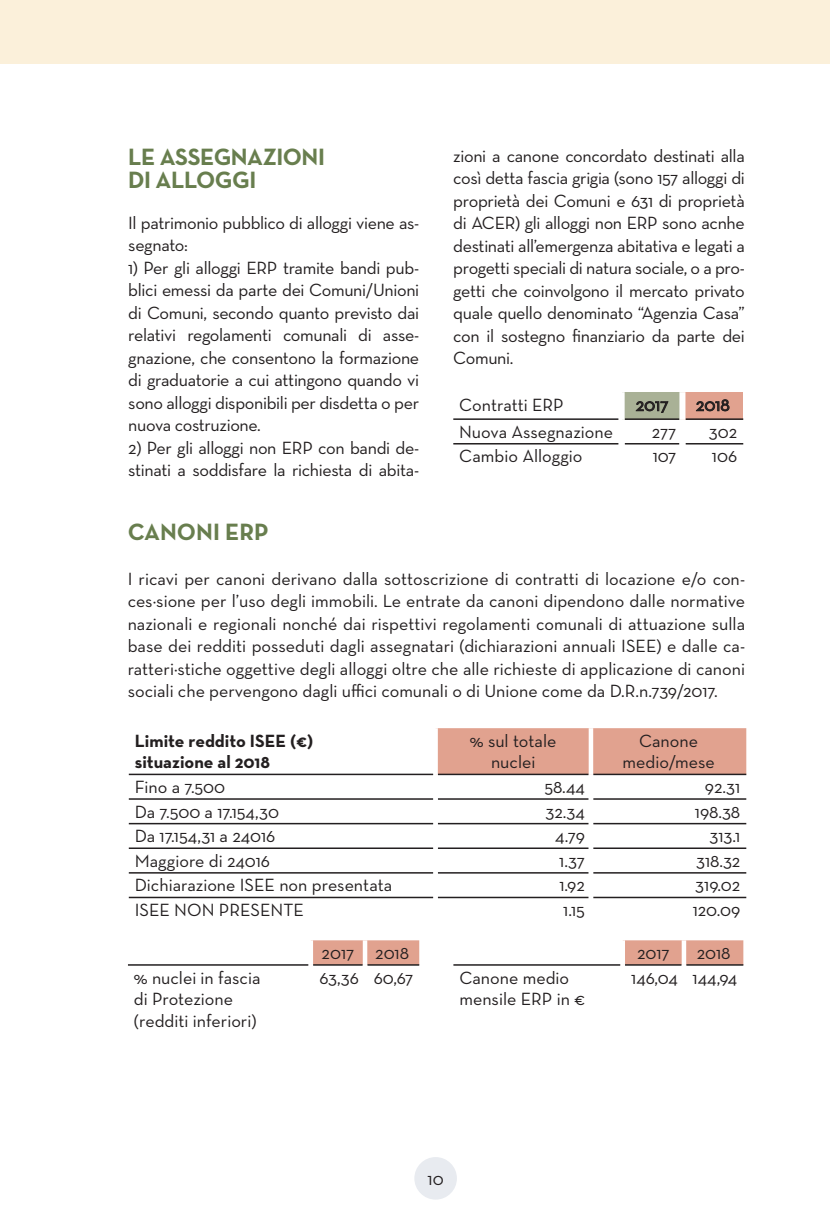
<style>
.page{position:relative;width:830px;height:1221px;background:#fff}
.page>*{position:absolute;margin:0;border:0;box-sizing:border-box;transform-origin:0 0}
.t1{font:700 24px "Neutra Text";letter-spacing:-.02em;color:#687e4e}
.t2{font:700 24px "Neutra Text";color:#687e4e}
.t3{font:18px/22.5px "Neutra Text";letter-spacing:-.005em;color:#231f20;text-align:justify}
.t4{font:700 18px "Neutra Text";color:#231f20}
</style>
<div class="page">
<div style="left:0;top:0;width:829px;height:64px;background:#fbf0da"></div>
<div style="left:414px;top:1156px;width:42px;height:43px;background:#e8ebf0;border-radius:50%"></div>
<div style="left:621px;top:392px;width:61px;height:27px;background:#a9b196"></div>
<div style="left:682px;top:392px;width:60px;height:27px;background:#e1a28f"></div>
<hr style="left:453px;top:418px;width:165px;height:2px;background:#231f20">
<hr style="left:624px;top:418px;width:55px;height:2px;background:#231f20">
<hr style="left:685px;top:418px;width:57px;height:2px;background:#231f20">
<hr style="left:453px;top:443px;width:165px;height:1px;background:#231f20">
<hr style="left:624px;top:443px;width:55px;height:1px;background:#231f20">
<hr style="left:685px;top:443px;width:57px;height:1px;background:#231f20">
<div style="left:618px;top:392px;width:6px;height:27px;background:#fff"></div>
<div style="left:679px;top:392px;width:6px;height:27px;background:#fff"></div>
<svg style="left:635px;top:401px;width:33px;height:12px"></svg>
<svg style="left:696px;top:399px;width:33px;height:12px"></svg>
<div style="left:437px;top:728px;width:309px;height:45px;background:#e1a28f"></div>
<hr style="left:129px;top:773px;width:304px;height:2px;background:#231f20">
<hr style="left:593px;top:773px;width:153px;height:2px;background:#231f20">
<hr style="left:437px;top:773px;width:151px;height:2px;background:#231f20">
<hr style="left:129px;top:798px;width:304px;height:1px;background:#231f20">
<hr style="left:437px;top:798px;width:151px;height:1px;background:#231f20">
<hr style="left:593px;top:798px;width:153px;height:1px;background:#231f20">
<hr style="left:129px;top:822px;width:304px;height:2px;background:#231f20">
<hr style="left:437px;top:822px;width:151px;height:2px;background:#231f20">
<hr style="left:593px;top:822px;width:153px;height:2px;background:#231f20">
<hr style="left:129px;top:847px;width:304px;height:2px;background:#231f20">
<hr style="left:437px;top:847px;width:151px;height:2px;background:#231f20">
<hr style="left:593px;top:847px;width:153px;height:2px;background:#231f20">
<hr style="left:129px;top:872px;width:304px;height:1px;background:#231f20">
<hr style="left:437px;top:872px;width:151px;height:1px;background:#231f20">
<hr style="left:593px;top:872px;width:153px;height:1px;background:#231f20">
<hr style="left:129px;top:896px;width:304px;height:2px;background:#231f20">
<hr style="left:437px;top:896px;width:151px;height:2px;background:#231f20">
<hr style="left:593px;top:896px;width:153px;height:2px;background:#231f20">
<div style="left:588px;top:728px;width:5px;height:46px;background:#fff"></div>
<div style="left:313px;top:940px;width:106px;height:24px;background:#e1a28f"></div>
<hr style="left:128px;top:964px;width:180px;height:1px;background:#231f20">
<hr style="left:367px;top:964px;width:52px;height:1px;background:#231f20">
<hr style="left:313px;top:964px;width:49px;height:1px;background:#231f20">
<div style="left:362px;top:940px;width:5px;height:24px;background:#fff"></div>
<div style="left:624px;top:940px;width:119px;height:24px;background:#e1a28f"></div>
<hr style="left:453px;top:964px;width:167px;height:1px;background:#231f20">
<hr style="left:685px;top:964px;width:58px;height:1px;background:#231f20">
<hr style="left:624px;top:964px;width:57px;height:1px;background:#231f20">
<svg style="left:681px;top:940px;width:4px;height:24px"></svg>
<p class="t1" style="left:128px;top:142px;width:198px">LE ASSEGNAZIONI</p>
<p class="t1" style="left:128px;top:165px;width:129px">DI ALLOGGI</p>
<p class="t3" style="left:128px;top:211px;width:292px">Il patrimonio pubblico di alloggi viene as&shy;segnato:</p>
<p class="t3" style="left:128px;top:256px;width:292px">1) Per gli alloggi ERP tramite bandi pub&shy;blici emessi da parte dei Comuni/Unioni di Comuni, secondo quanto previsto dai relativi regolamenti comunali di asse&shy;gnazione, che consentono la formazione di graduatorie a cui attingono quando vi sono alloggi disponibili per disdetta o per nuova costruzione.</p>
<p class="t3" style="left:128px;top:436px;width:292px">2) Per gli alloggi non ERP con bandi de&shy;stinati a soddisfare la richiesta di abita-</p>
<p class="t3" style="left:453px;top:144px;width:293px">zioni a canone concordato destinati alla così detta fascia grigia (sono 157 alloggi di proprietà dei Comuni e 631 di proprietà di ACER) gli alloggi non ERP sono acnhe destinati all’emergenza abitativa e legati a progetti speciali di natura sociale, o a pro&shy;getti che coinvolgono il mercato privato quale quello denominato “Agenzia Casa” con il sostegno finanziario da parte dei Comuni.</p>
<p class="t3" style="left:459px;top:393px;width:106px">Contratti ERP</p>
<p class="t3" style="left:635px;top:393px;width:34px">2017</p>
<p class="t3" style="left:695px;top:393px;width:35px">2018</p>
<p class="t3" style="left:459px;top:420px;width:155px">Nuova Assegnazione</p>
<p class="t3" style="left:651px;top:420px;width:26px">277</p>
<p class="t3" style="left:708px;top:420px;width:30px">302</p>
<p class="t3" style="left:459px;top:444px;width:125px">Cambio Alloggio</p>
<p class="t3" style="left:652px;top:444px;width:25px">107</p>
<p class="t3" style="left:711px;top:444px;width:27px">106</p>
<p class="t2" style="left:128px;top:516px;width:142px">CANONI ERP</p>
<p class="t3" style="left:128px;top:567px;width:618px">I ricavi per canoni derivano dalla sottoscrizione di contratti di locazione e/o con&shy;ces¬sione per l’uso degli immobili. Le entrate da canoni dipendono dalle normative nazionali e regionali nonché dai rispettivi regolamenti comunali di attuazione sulla base dei redditi posseduti dagli assegnatari (dichiarazioni annuali ISEE) e dalle ca&shy;ratteri¬stiche oggettive degli alloggi oltre che alle richieste di applicazione di canoni sociali che pervengono dagli uffici comunali o di Unione come da D.R.n.739/2017.</p>
<p class="t4" style="left:135px;top:729px;width:180px">Limite reddito ISEE (€)</p>
<p class="t4" style="left:135px;top:751px;width:137px">situazione al 2018</p>
<p class="t3" style="left:469px;top:729px;width:88px">% sul totale</p>
<p class="t3" style="left:491px;top:750px;width:46px">nuclei</p>
<p class="t3" style="left:638px;top:729px;width:61px">Canone</p>
<p class="t3" style="left:622px;top:750px;width:94px">medio/mese</p>
<p class="t3" style="left:135px;top:775px;width:92px">Fino a 7.500</p>
<p class="t3" style="left:544px;top:775px;width:42px">58.44</p>
<p class="t3" style="left:704px;top:775px;width:37px">92.31</p>
<p class="t3" style="left:135px;top:800px;width:146px">Da 7.500 a 17.154,30</p>
<p class="t3" style="left:545px;top:800px;width:41px">32.34</p>
<p class="t3" style="left:694px;top:800px;width:47px">198.38</p>
<p class="t3" style="left:135px;top:824px;width:142px">Da 17.154,31 a 24016</p>
<p class="t3" style="left:554px;top:824px;width:31px">4.79</p>
<p class="t3" style="left:709px;top:824px;width:32px">313.1</p>
<p class="t3" style="left:135px;top:849px;width:137px">Maggiore di 24016</p>
<p class="t3" style="left:559px;top:849px;width:27px">1.37</p>
<p class="t3" style="left:696px;top:849px;width:46px">318.32</p>
<p class="t3" style="left:135px;top:873px;width:259px">Dichiarazione ISEE non presentata</p>
<p class="t3" style="left:559px;top:873px;width:27px">1.92</p>
<p class="t3" style="left:695px;top:873px;width:46px">319.02</p>
<p class="t3" style="left:135px;top:898px;width:170px">ISEE NON PRESENTE</p>
<p class="t3" style="left:563px;top:898px;width:23px">1.15</p>
<p class="t3" style="left:692px;top:898px;width:49px">120.09</p>
<p class="t3" style="left:321px;top:941px;width:34px">2017</p>
<p class="t3" style="left:375px;top:941px;width:35px">2018</p>
<p class="t3" style="left:134px;top:965px;width:128px">% nuclei in fascia</p>
<p class="t3" style="left:134px;top:987px;width:101px">di Protezione</p>
<p class="t3" style="left:134px;top:1009px;width:124px">(redditi inferiori)</p>
<p class="t3" style="left:636px;top:941px;width:34px">2017</p>
<p class="t3" style="left:696px;top:941px;width:35px">2018</p>
<p class="t3" style="left:459px;top:965px;width:111px">Canone medio</p>
<p class="t3" style="left:459px;top:987px;width:127px">mensile ERP in €</p>
<p class="t3" style="left:319px;top:965px;width:41px">63,36</p>
<p class="t3" style="left:373px;top:965px;width:41px">60,67</p>
<p class="t3" style="left:631px;top:965px;width:48px">146,04</p>
<p class="t3" style="left:692px;top:965px;width:46px">144,94</p>
<p class="t3" style="left:427px;top:1166px;width:18px">10</p>
</div>
